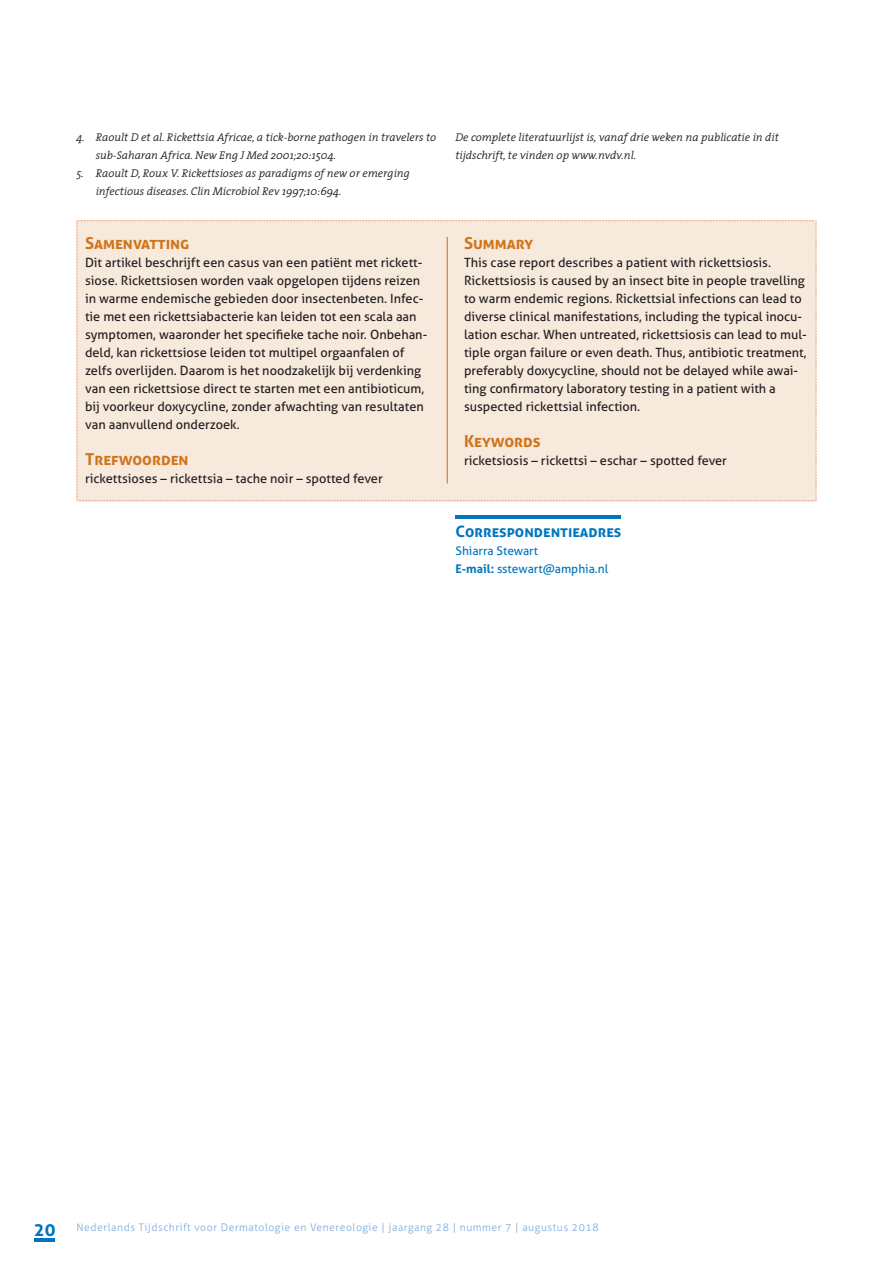
<style>
.page{position:relative;width:893px;height:1263px;background:#fff}
.page>*{position:absolute;margin:0;border:0;box-sizing:border-box;transform-origin:0 0}
.t1{font:700 16.5px "Aller";color:#cf7418}
.t2{font:700 15.75px "Aller";color:#0075bf}
.t3{font:12.75px/18px "Aller";color:#231f20}
.t4{font:12px/18px "Aller";color:#0075bf}
.t5{font:italic 300 11.25px/18px "The Serif";color:#231f20}
.t6{font:300 10.5px "Aller";letter-spacing:.05em;color:#7ca9da}
.s1{font-weight:700}
.s2{font-weight:700;font-size:18px;color:#0075bf}
</style>
<div class="page">
<div style="left:77px;top:220px;width:740px;height:281px;background:#f8e9dd"></div>
<hr style="left:447px;top:237px;width:1px;height:246px;background:#d36427">
<hr style="left:34px;top:1238px;width:21px;height:3px;background:#0075bf">
<hr style="left:455px;top:515px;width:166px;height:4px;background:#0075bf">
<p class="t5" style="left:96px;top:129px;width:342px;text-indent:-19px">4. Raoult D et al. Rickettsia Africae, a tick-borne pathogen in travelers to sub-Saharan Africa. New Eng J Med 2001;20:1504.</p>
<p class="t5" style="left:96px;top:165px;width:316px;text-indent:-19px">5. Raoult D, Roux V. Rickettsioses as paradigms of new or emerging infectious diseases. Clin Microbiol Rev 1997;10:694.</p>
<p class="t1" style="left:85px;top:237px;width:106px">Samenvatting</p>
<p class="t3" style="left:85px;top:255px;width:344px">Dit artikel beschrijft een casus van een patiënt met rickett&shy;siose. Rickettsiosen worden vaak opgelopen tijdens reizen in warme endemische gebieden door insectenbeten. Infec&shy;tie met een rickettsiabacterie kan leiden tot een scala aan symptomen, waaronder het specifieke tache noir. Onbehan&shy;deld, kan rickettsiose leiden tot multipel orgaanfalen of zelfs overlijden. Daarom is het noodzakelijk bij verdenking van een rickettsiose direct te starten met een antibioticum, bij voorkeur doxycycline, zonder afwachting van resultaten van aanvullend onderzoek.</p>
<p class="t1" style="left:85px;top:453px;width:105px">Trefwoorden</p>
<p class="t3" style="left:85px;top:471px;width:299px">rickettsioses – rickettsia – tache noir – spotted fever</p>
<p class="t5" style="left:455px;top:129px;width:325px">De complete literatuurlijst is, vanaf drie weken na publicatie in dit tijdschrift, te vinden op www.nvdv.nl.</p>
<p class="t1" style="left:464px;top:237px;width:71px">Summary</p>
<p class="t3" style="left:464px;top:255px;width:344px">This case report describes a patient with rickettsiosis.<br>Rickettsiosis is caused by an insect bite in people travelling to warm endemic regions. Rickettsial infections can lead to diverse clinical manifestations, including the typical inocu&shy;lation eschar. When untreated, rickettsiosis can lead to mul&shy;tiple organ failure or even death. Thus, antibiotic treatment, preferably doxycycline, should not be delayed while awai&shy;ting confirmatory laboratory testing in a patient with a suspected rickettsial infection.</p>
<p class="t1" style="left:464px;top:435px;width:78px">Keywords</p>
<p class="t3" style="left:464px;top:453px;width:264px">ricketsiosis – rickettsi – eschar – spotted fever</p>
<p class="t2" style="left:455px;top:525px;width:167px">Correspondentieadres</p>
<p class="t4" style="left:455px;top:543px;width:154px">Shiarra Stewart<br><span class="s1">E-mail:</span> sstewart@amphia.nl</p>
<p class="t6" style="left:34px;top:1223px;width:566px"><span class="s2">20</span> Nederlands Tijdschrift voor Dermatologie en Venereologie | jaargang 28 | nummer 7 | augustus 2018</p>
</div>
